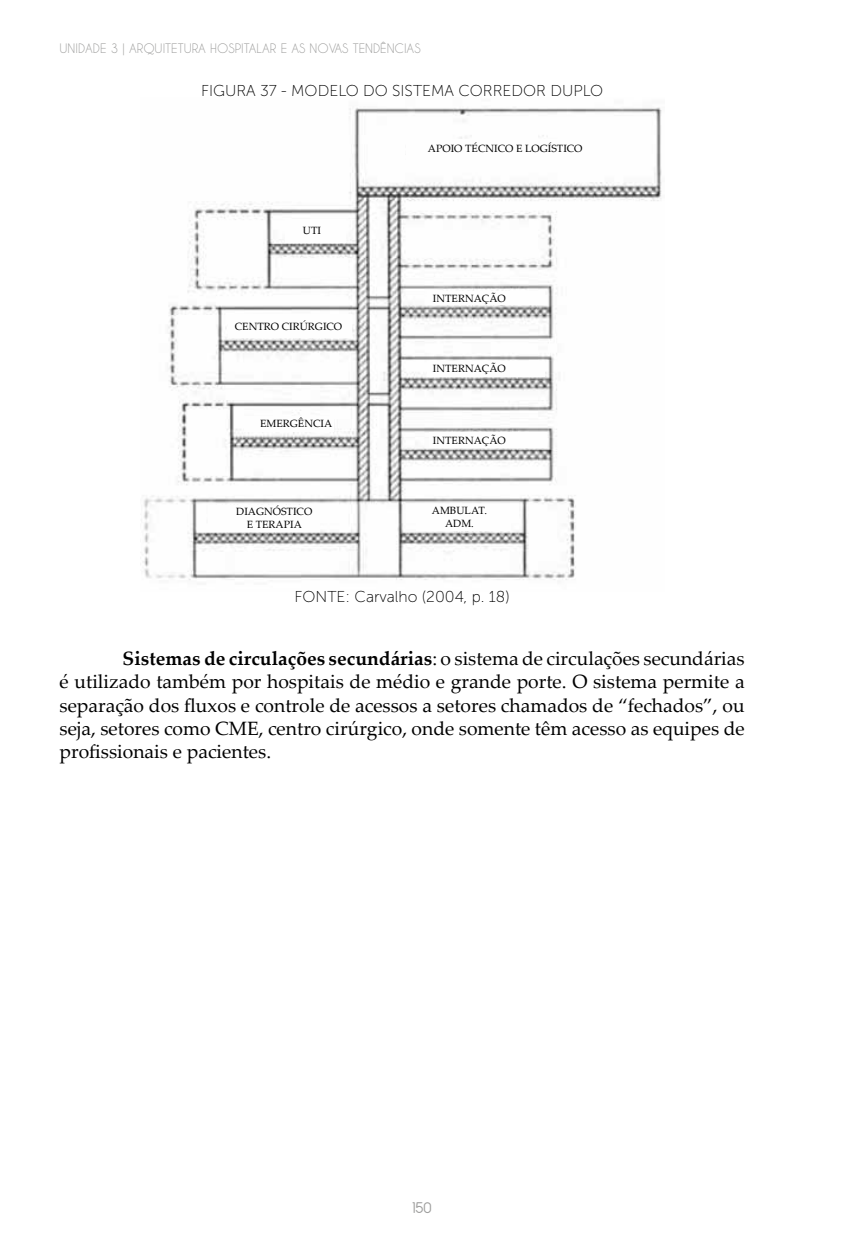
<style>
.page{position:relative;width:844px;height:1241px;background:#fff}
.page>*{position:absolute;margin:0;border:0;box-sizing:border-box;transform-origin:0 0}
.t1{font:19.25px/23.1px "Palatino Linotype";color:#000;text-align:justify}
.t2{font:17.5px "Alcefun Round";color:#9d9d9c}
.t3{font:15.75px "Museo Sans 100";color:#000}
.t4{font:12.25px "Caviar Dreams";color:#9d9d9c}
.t5{font:10.5px/12.6px "Palatino Linotype";color:#000;text-align:center}
.s1{font-weight:700}
</style>
<div class="page">
<img style="left:143px;top:107px;width:519px;height:473px">
<div style="left:406px;top:139px;width:184px;height:26px;background:#fefefe"></div>
<div style="left:285px;top:219px;width:60px;height:23px;background:#fefefe"></div>
<div style="left:228px;top:315px;width:123px;height:23px;background:#fefefe"></div>
<div style="left:427px;top:291px;width:117px;height:14px;background:#fefefe"></div>
<div style="left:427px;top:361px;width:117px;height:15px;background:#fefefe"></div>
<div style="left:429px;top:432px;width:117px;height:15px;background:#fefefe"></div>
<div style="left:244px;top:416px;width:90px;height:16px;background:#fefefe"></div>
<div style="left:208px;top:505px;width:94px;height:26px;background:#fefefe"></div>
<div style="left:415px;top:505px;width:95px;height:26px;background:#fefefe"></div>
<p class="t4" style="left:60px;top:41px;width:362px">UNIDADE 3 | ARQUITETURA HOSPITALAR E AS NOVAS TENDÊNCIAS</p>
<p class="t3" style="left:201px;top:82px;width:403px">FIGURA 37 - MODELO DO SISTEMA CORREDOR DUPLO</p>
<p class="t5" style="left:303px;top:223px;width:20px">UTI</p>
<p class="t5" style="left:235px;top:319px;width:109px">CENTRO CIRÚRGICO</p>
<p class="t5" style="left:260px;top:416px;width:74px">EMERGÊNCIA</p>
<p class="t5" style="left:236px;top:504px;width:78px">DIAGNÓSTICO<br>E TERAPIA</p>
<p class="t5" style="left:428px;top:141px;width:156px">APOIO TÉCNICO E LOGÍSTICO</p>
<p class="t5" style="left:433px;top:292px;width:74px">INTERNAÇÃO</p>
<p class="t5" style="left:433px;top:362px;width:74px">INTERNAÇÃO</p>
<p class="t5" style="left:433px;top:433px;width:74px">INTERNAÇÃO</p>
<p class="t5" style="left:432px;top:504px;width:57px">AMBULAT.<br>ADM.</p>
<p class="t3" style="left:294px;top:587px;width:216px">FONTE: Carvalho (2004, p. 18)</p>
<p class="t1" style="left:60px;top:646px;width:686px;text-indent:63px"><span class="s1">Sistemas de circulações secundárias</span>: o sistema de circulações secundárias é utilizado também por hospitais de médio e grande porte. O sistema permite a separação dos fluxos e controle de acessos a setores chamados de “fechados”, ou seja, setores como CME, centro cirúrgico, onde somente têm acesso as equipes de profissionais e pacientes.</p>
<p class="t2" style="left:412px;top:1197px;width:21px">150</p>
</div>
